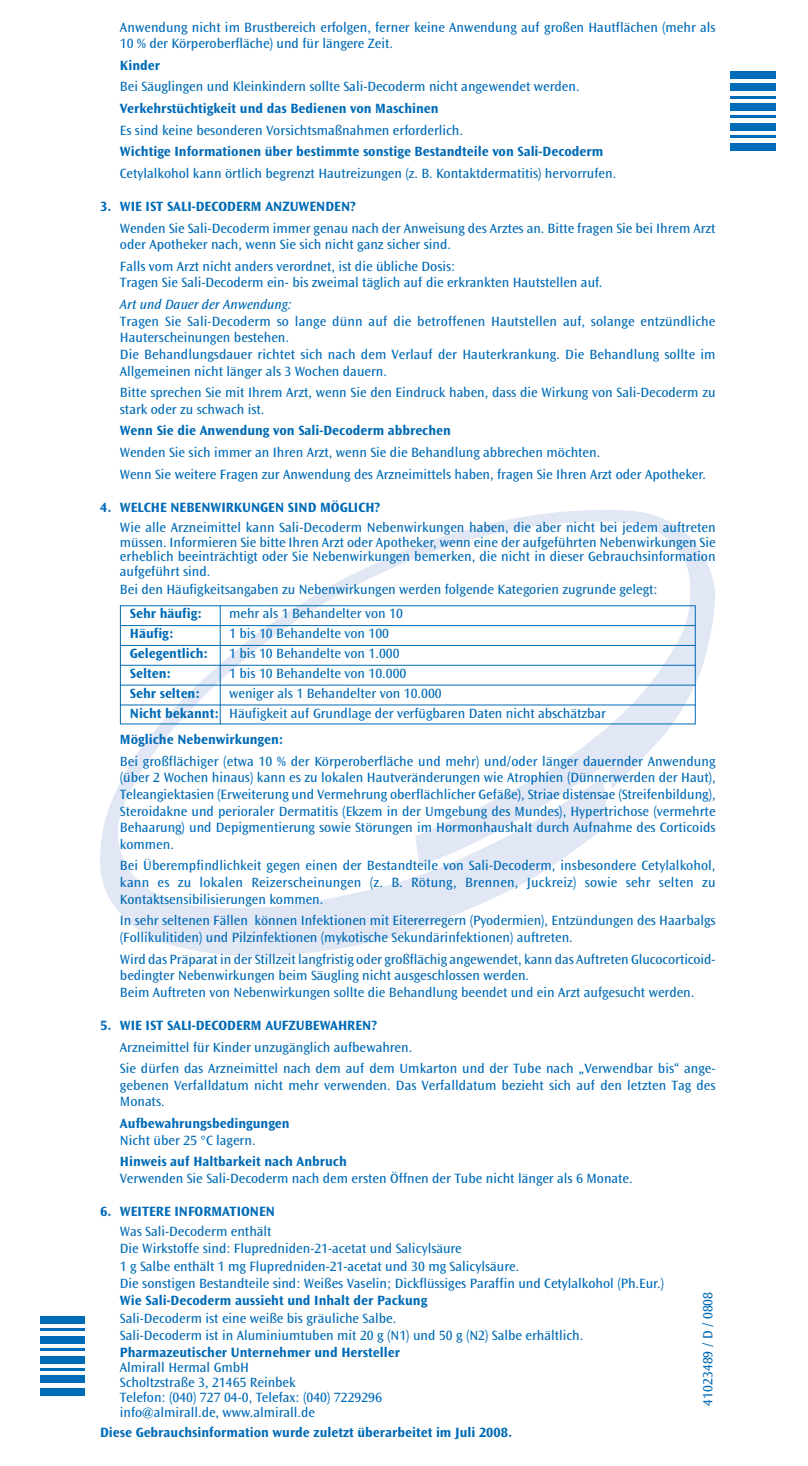
<style>
.page{position:relative;width:808px;height:1466px;background:#fff}
.page>*{position:absolute;margin:0;border:0;box-sizing:border-box;transform-origin:0 0}
.t1{font:62.12px "PL Laetus Normal";color:#006bb6}
.t2{font:14px/16.6px "Ocean Sans";color:#006bb6}
.t3{font:700 14px "Ocean Sans";color:#006bb6}
.t4{font:italic 14px "Ocean Sans";color:#006bb6}
.s1{font-weight:700}
</style>
<div class="page">
<svg style="left:100px;top:510px;width:615px;height:446px"></svg>
<hr style="left:120px;top:625px;width:575px;height:1px;background:#006bb6">
<hr style="left:120px;top:645px;width:575px;height:1px;background:#006bb6">
<hr style="left:120px;top:665px;width:575px;height:1px;background:#006bb6">
<hr style="left:120px;top:685px;width:575px;height:1px;background:#006bb6">
<hr style="left:120px;top:704px;width:575px;height:1px;background:#006bb6">
<hr style="left:220px;top:605px;width:1px;height:119px;background:#006bb6">
<h1 class="t1" style="left:27px;top:1395px;width:86px;rotate:-90deg">33131313</h1>
<p class="t2" style="left:120px;top:20px;width:597px">Anwendung nicht im Brustbereich erfolgen, ferner keine Anwendung auf großen Hautflächen (mehr als<br>10 % der Körperoberfläche) und für längere Zeit.</p>
<p class="t3" style="left:120px;top:60px;width:42px">Kinder</p>
<p class="t2" style="left:120px;top:79px;width:461px">Bei Säuglingen und Kleinkindern sollte Sali-Decoderm nicht angewendet werden.</p>
<p class="t3" style="left:120px;top:103px;width:320px">Verkehrstüchtigkeit und das Bedienen von Maschinen</p>
<p class="t2" style="left:120px;top:123px;width:344px">Es sind keine besonderen Vorsichtsmaßnahmen erforderlich.</p>
<p class="t3" style="left:120px;top:146px;width:485px">Wichtige Informationen über bestimmte sonstige Bestandteile von Sali-Decoderm</p>
<p class="t2" style="left:120px;top:166px;width:498px">Cetylalkohol kann örtlich begrenzt Hautreizungen (z. B. Kontaktdermatitis) hervorrufen.</p>
<p class="t3" style="left:100px;top:201px;width:257px">3. WIE IST SALI-DECODERM ANZUWENDEN?</p>
<p class="t2" style="left:120px;top:221px;width:597px">Wenden Sie Sali-Decoderm immer genau nach der Anweisung des Arztes an. Bitte fragen Sie bei Ihrem Arzt oder Apotheker nach, wenn Sie sich nicht ganz sicher sind.</p>
<p class="t2" style="left:120px;top:259px;width:484px">Falls vom Arzt nicht anders verordnet, ist die übliche Dosis:<br>Tragen Sie Sali-Decoderm ein- bis zweimal täglich auf die erkrankten Hautstellen auf.</p>
<p class="t4" style="left:120px;top:299px;width:173px">Art und Dauer der Anwendung:</p>
<p class="t2" style="left:120px;top:314px;width:597px">Tragen Sie Sali-Decoderm so lange dünn auf die betroffenen Hautstellen auf, solange entzündliche Hauterscheinungen bestehen.<br>Die Behandlungsdauer richtet sich nach dem Verlauf der Hauterkrankung. Die Behandlung sollte im Allgemeinen nicht länger als 3 Wochen dauern.</p>
<p class="t2" style="left:120px;top:385px;width:597px">Bitte sprechen Sie mit Ihrem Arzt, wenn Sie den Eindruck haben, dass die Wirkung von Sali-Decoderm zu stark oder zu schwach ist.</p>
<p class="t3" style="left:120px;top:425px;width:332px">Wenn Sie die Anwendung von Sali-Decoderm abbrechen</p>
<p class="t2" style="left:120px;top:442px;width:587px;line-height:21.5px">Wenden Sie sich immer an Ihren Arzt, wenn Sie die Behandlung abbrechen möchten.<br>Wenn Sie weitere Fragen zur Anwendung des Arzneimittels haben, fragen Sie Ihren Arzt oder Apotheker.</p>
<p class="t3" style="left:100px;top:502px;width:282px">4. WELCHE NEBENWIRKUNGEN SIND MÖGLICH?</p>
<p class="t2" style="left:120px;top:520px;width:597px;line-height:14.9px;text-align:justify">Wie alle Arzneimittel kann Sali-Decoderm Nebenwirkungen haben, die aber nicht bei jedem auftreten müssen. Informieren Sie bitte Ihren Arzt oder Apotheker, wenn eine der aufgeführten Nebenwirkungen Sie erheblich beeinträchtigt oder Sie Nebenwirkungen bemerken, die nicht in dieser Gebrauchsinformation aufgeführt sind.</p>
<p class="t2" style="left:120px;top:581px;width:539px">Bei den Häufigkeitsangaben zu Nebenwirkungen werden folgende Kategorien zugrunde gelegt:</p>
<p class="t3" style="left:130px;top:608px;width:74px">Sehr häufig:</p>
<p class="t2" style="left:229px;top:606px;width:175px">mehr als 1 Behandelter von 10</p>
<p class="t3" style="left:130px;top:628px;width:45px">Häufig:</p>
<p class="t2" style="left:229px;top:626px;width:161px">1 bis 10 Behandelte von 100</p>
<p class="t3" style="left:130px;top:648px;width:80px">Gelegentlich:</p>
<p class="t2" style="left:229px;top:646px;width:172px">1 bis 10 Behandelte von 1.000</p>
<p class="t3" style="left:130px;top:668px;width:43px">Selten:</p>
<p class="t2" style="left:229px;top:666px;width:179px">1 bis 10 Behandelte von 10.000</p>
<p class="t3" style="left:130px;top:688px;width:72px">Sehr selten:</p>
<p class="t2" style="left:130px;top:684px;width:477px;line-height:19.8px;text-indent:99px">weniger als 1 Behandelter von 10.000<br><span class="s1">Nicht bekannt:</span> Häufigkeit auf Grundlage der verfügbaren Daten nicht abschätzbar</p>
<p class="t3" style="left:120px;top:734px;width:165px">Mögliche Nebenwirkungen:</p>
<p class="t2" style="left:120px;top:754px;width:597px;text-align:justify">Bei großflächiger (etwa 10 % der Körperoberfläche und mehr) und/oder länger dauernder Anwendung (über 2 Wochen hinaus) kann es zu lokalen Hautveränderungen wie Atrophien (Dünnerwerden der Haut), Teleangiektasien (Erweiterung und Vermehrung oberflächlicher Gefäße), Striae distensae (Streifenbildung), Steroidakne und perioraler Dermatitis (Ekzem in der Umgebung des Mundes), Hypertrichose (vermehrte Behaarung) und Depigmentierung sowie Störungen im Hormonhaushalt durch Aufnahme des Corticoids kommen.</p>
<p class="t2" style="left:120px;top:858px;width:597px;text-align:justify">Bei Überempfindlichkeit gegen einen der Bestandteile von Sali-Decoderm, insbesondere Cetylalkohol, kann es zu lokalen Reizerscheinungen (z. B. Rötung, Brennen, Juckreiz) sowie sehr selten zu Kontaktsensibilisierungen kommen.</p>
<p class="t2" style="left:120px;top:913px;width:597px">In sehr seltenen Fällen können Infektionen mit Eitererregern (Pyodermien), Entzündungen des Haarbalgs (Follikulitiden) und Pilzinfektionen (mykotische Sekundärinfektionen) auftreten.</p>
<p class="t2" style="left:120px;top:951px;width:597px">Wird das Präparat in der Stillzeit langfristig oder großflächig angewendet, kann das Auftreten Glucocorticoid&shy;bedingter Nebenwirkungen beim Säugling nicht ausgeschlossen werden.<br>Beim Auftreten von Nebenwirkungen sollte die Behandlung beendet und ein Arzt aufgesucht werden.</p>
<p class="t3" style="left:100px;top:1020px;width:278px">5. WIE IST SALI-DECODERM AUFZUBEWAHREN?</p>
<p class="t2" style="left:120px;top:1037px;width:597px;line-height:21.5px">Arzneimittel für Kinder unzugänglich aufbewahren.<br>Sie dürfen das Arzneimittel nach dem auf dem Umkarton und der Tube nach „Verwendbar bis“ ange-</p>
<p class="t2" style="left:120px;top:1078px;width:597px">gebenen Verfalldatum nicht mehr verwenden. Das Verfalldatum bezieht sich auf den letzten Tag des<br>Monats.</p>
<p class="t3" style="left:120px;top:1118px;width:171px">Aufbewahrungsbedingungen</p>
<p class="t2" style="left:120px;top:1132px;width:137px">Nicht über 25 °C lagern.</p>
<p class="t3" style="left:120px;top:1156px;width:228px">Hinweis auf Haltbarkeit nach Anbruch</p>
<p class="t2" style="left:120px;top:1171px;width:514px">Verwenden Sie Sali-Decoderm nach dem ersten Öffnen der Tube nicht länger als 6 Monate.</p>
<p class="t3" style="left:100px;top:1206px;width:176px">6. WEITERE INFORMATIONEN</p>
<p class="t2" style="left:120px;top:1223px;width:545px;line-height:17.3px">Was Sali-Decoderm enthält<br>Die Wirkstoffe sind: Flupredniden-21-acetat und Salicylsäure<br>1 g Salbe enthält 1 mg Flupredniden-21-acetat und 30 mg Salicylsäure.<br>Die sonstigen Bestandteile sind: Weißes Vaselin; Dickflüssiges Paraffin und Cetylalkohol (Ph.Eur.)</p>
<p class="t3" style="left:120px;top:1295px;width:309px">Wie Sali-Decoderm aussieht und Inhalt der Packung</p>
<p class="t2" style="left:120px;top:1310px;width:465px;line-height:17.3px">Sali-Decoderm ist eine weiße bis gräuliche Salbe.<br>Sali-Decoderm ist in Aluminiumtuben mit 20 g (N1) und 50 g (N2) Salbe erhältlich.</p>
<p class="t3" style="left:120px;top:1347px;width:281px">Pharmazeutischer Unternehmer und Hersteller</p>
<p class="t2" style="left:120px;top:1361px;width:263px;line-height:14.9px">Almirall Hermal GmbH<br>Scholtzstraße 3, 21465 Reinbek<br>Telefon: (040) 727 04-0, Telefax: (040) 7229296 info@almirall.de, www.almirall.de</p>
<p class="t3" style="left:100px;top:1427px;width:413px">Diese Gebrauchsinformation wurde zuletzt überarbeitet im Juli 2008.</p>
<p class="t2" style="left:700px;top:1405px;width:115px;rotate:-90deg">41023489 / D / 0808</p>
<h1 class="t1" style="left:788px;top:71px;width:86px;rotate:90deg">33131313</h1>
</div>
